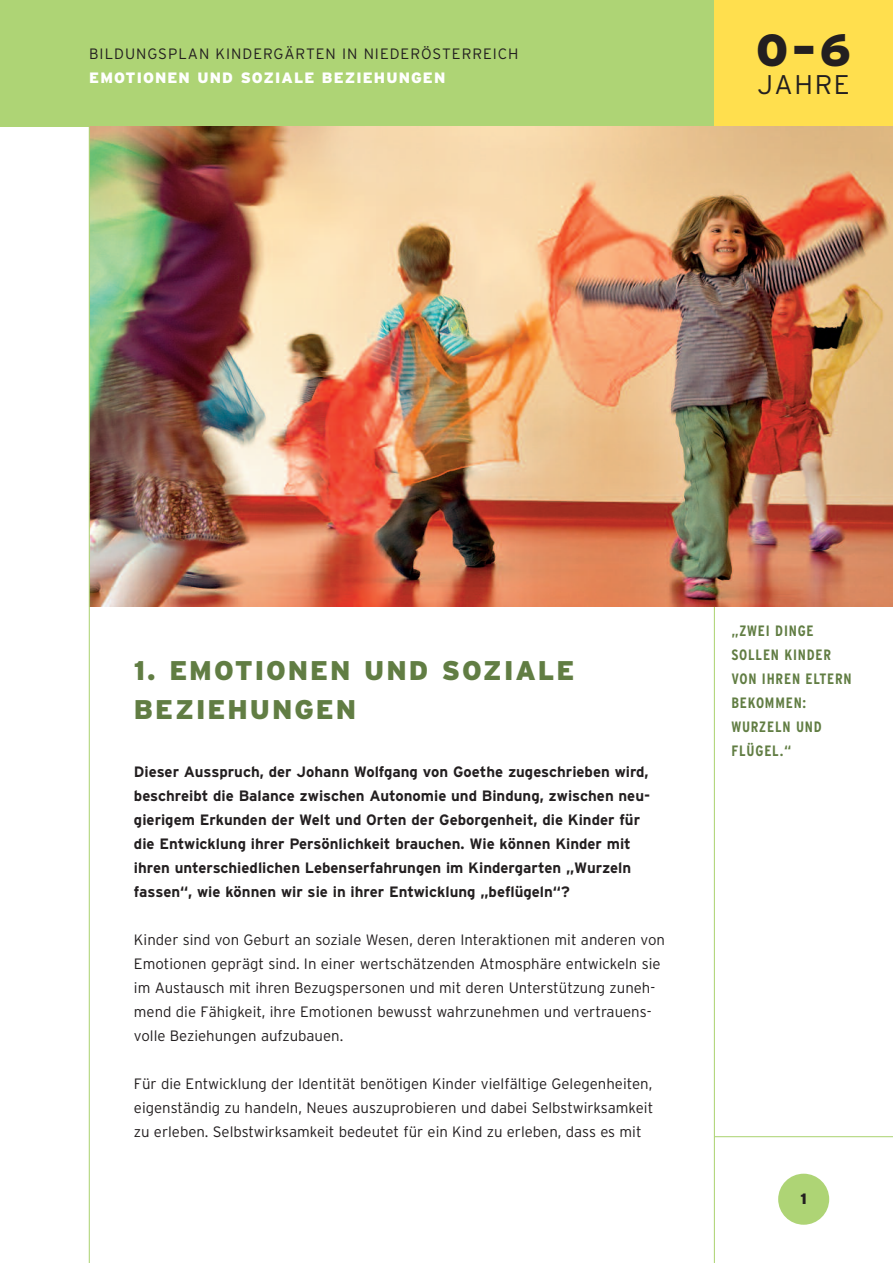
<style>
.page{position:relative;width:893px;height:1263px;background:#fff}
.page>*{position:absolute;margin:0;border:0;box-sizing:border-box;transform-origin:0 0}
.t1{font:900 45px "Interstate";color:#231f20}
.t2{font:900 27px/39px "Interstate";letter-spacing:.07em;color:#617d43}
.t3{font:300 27px "Interstate";letter-spacing:.065em;color:#231f20}
.t4{font:300 15px/24px "Interstate";color:#231f20}
.t5{font:700 15px/24px "Interstate";color:#231f20}
.t6{font:700 condensed 15px/24px "Interstate";letter-spacing:.055em;color:#617d43}
.t7{font:300 15px "Interstate";letter-spacing:.065em;color:#231f20}
.t8{font:900 15px "Interstate";letter-spacing:.07em;color:#fff}
.t9{font:900 15px "Interstate";color:#231f20}
</style>
<div class="page">
<hr style="left:714px;top:126px;width:1px;height:1137px;background:#aed475">
<div style="left:0;top:0;width:893px;height:126px;background:#aed475"></div>
<div style="left:714px;top:0;width:179px;height:126px;background:#ffdf4e"></div>
<div style="left:778px;top:1174px;width:51px;height:51px;background:#aed475;border-radius:50%"></div>
<hr style="left:714px;top:1136px;width:179px;height:1px;background:#aed475">
<img style="left:90px;top:126px;width:803px;height:481px">
<hr style="left:89px;top:126px;width:1px;height:1137px;background:#aed475">
<p class="t7" style="left:89px;top:45px;width:431px">BILDUNGSPLAN KINDERGÄRTEN IN NIEDERÖSTERREICH</p>
<p class="t8" style="left:89px;top:69px;width:358px">EMOTIONEN UND SOZIALE BEZIEHUNGEN</p>
<h1 class="t1" style="left:756px;top:24px;width:96px">0–6</h1>
<h2 class="t3" style="left:758px;top:69px;width:94px">JAHRE</h2>
<h2 class="t2" style="left:134px;top:651px;width:442px">1. EMOTIONEN UND SOZIALE<br>BEZIEHUNGEN</h2>
<p class="t5" style="left:134px;top:759px;width:518px">Dieser Ausspruch, der Johann Wolfgang von Goethe zugeschrieben wird, beschreibt die Balance zwischen Autonomie und Bindung, zwischen neu&shy;gierigem Erkunden der Welt und Orten der Geborgenheit, die Kinder für die Entwicklung ihrer Persönlichkeit brauchen. Wie können Kinder mit ihren unterschiedlichen Lebenserfahrungen im Kindergarten „Wurzeln fassen“, wie können wir sie in ihrer Entwicklung „beflügeln“?</p>
<p class="t4" style="left:134px;top:927px;width:533px">Kinder sind von Geburt an soziale Wesen, deren Interaktionen mit anderen von Emotionen geprägt sind. In einer wertschätzenden Atmosphäre entwickeln sie im Austausch mit ihren Bezugspersonen und mit deren Unterstützung zuneh&shy;mend die Fähigkeit, ihre Emotionen bewusst wahrzunehmen und vertrauens&shy;volle Beziehungen aufzubauen.</p>
<p class="t4" style="left:134px;top:1071px;width:521px;text-align:justify">Für die Entwicklung der Identität benötigen Kinder vielfältige Gelegenheiten, eigenständig zu handeln, Neues auszuprobieren und dabei Selbstwirksamkeit zu erleben. Selbstwirksamkeit bedeutet für ein Kind zu erleben, dass es mit</p>
<p class="t6" style="left:731px;top:619px;width:122px">„ZWEI DINGE<br>SOLLEN KINDER<br>VON IHREN ELTERN<br>BEKOMMEN:<br>WURZELN UND<br>FLÜGEL.“</p>
<p class="t9" style="left:800px;top:1190px;width:8px">1</p>
</div>
